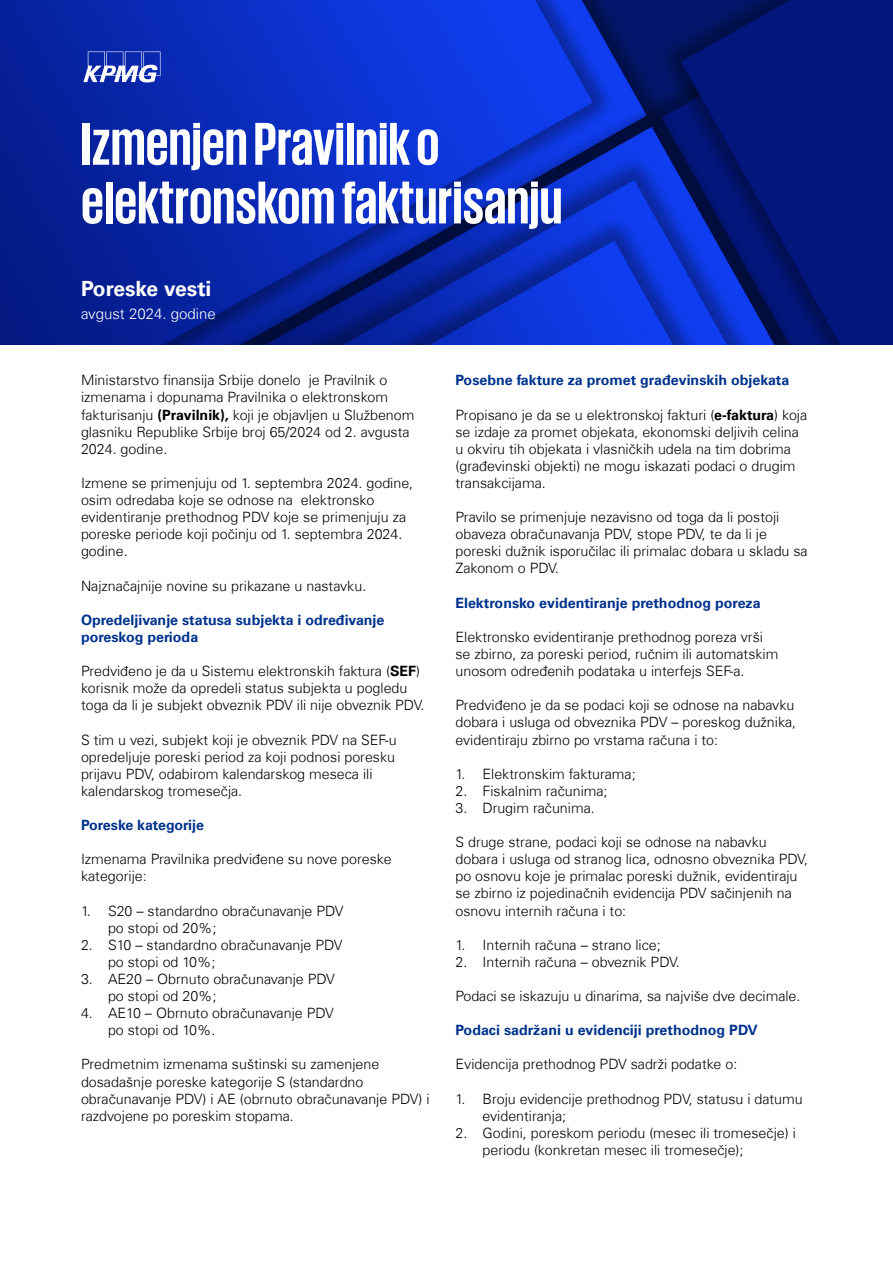
<style>
.page{position:relative;width:893px;height:1263px;background:#fff}
.page>*{position:absolute;margin:0;border:0;box-sizing:border-box;transform-origin:0 0}
.t1{font:700 61.65px/58.7px "KPMG";color:#fff}
.t2{font:700 21px "Universfor KPMG";color:#fff}
.t3{font:300 15px "Universfor KPMG";color:#fff}
.t4{font:300 14.25px/17.1px "Universfor KPMG";color:#000}
.t5{font:700 14.25px/17.1px "Universfor KPMG";color:#00338d}
.s1{font-weight:700}
</style>
<div class="page">
<img style="left:0;top:0;width:893px;height:345px">
<svg style="left:83px;top:52px;width:77px;height:30px"></svg>
<h1 class="t1" style="left:81px;top:113px;width:483px">Izmenjen Pravilnik o elektronskom fakturisanju</h1>
<h2 class="t2" style="left:81px;top:277px;width:132px">Poreske vesti</h2>
<p class="t3" style="left:81px;top:305px;width:136px">avgust 2024. godine</p>
<p class="t4" style="left:81px;top:372px;width:335px">Ministarstvo finansija Srbije donelo je Pravilnik o izmenama i dopunama Pravilnika o elektronskom fakturisanju <span class="s1">(Pravilnik),</span> koji je objavljen u Službenom glasniku Republike Srbije broj 65/2024 od 2. avgusta 2024. godine.</p>
<p class="t4" style="left:81px;top:474px;width:334px">Izmene se primenjuju od 1. septembra 2024. godine, osim odredaba koje se odnose na elektronsko evidentiranje prethodnog PDV koje se primenjuju za poreske periode koji počinju od 1. septembra 2024. godine.</p>
<p class="t4" style="left:81px;top:577px;width:287px">Najznačajnije novine su prikazane u nastavku.</p>
<p class="t5" style="left:81px;top:611px;width:305px">Opredeljivanje statusa subjekta i određivanje poreskog perioda</p>
<p class="t4" style="left:81px;top:662px;width:345px">Predviđeno je da u Sistemu elektronskih faktura (<span class="s1">SEF</span>) korisnik može da opredeli status subjekta u pogledu toga da li je subjekt obveznik PDV ili nije obveznik PDV.</p>
<p class="t4" style="left:81px;top:731px;width:317px">S tim u vezi, subjekt koji je obveznik PDV na SEF-u opredeljuje poreski period za koji podnosi poresku prijavu PDV, odabirom kalendarskog meseca ili kalendarskog tromesečja.</p>
<p class="t5" style="left:81px;top:816px;width:125px">Poreske kategorije</p>
<p class="t4" style="left:81px;top:850px;width:312px">Izmenama Pravilnika predviđene su nove poreske kategorije:</p>
<p class="t4" style="left:108px;top:902px;width:237px;text-indent:-27px">1. S20 – standardno obračunavanje PDV po stopi od 20%;</p>
<p class="t4" style="left:108px;top:936px;width:236px;text-indent:-27px">2. S10 – standardno obračunavanje PDV po stopi od 10%;</p>
<p class="t4" style="left:108px;top:970px;width:228px;text-indent:-27px">3. AE20 – Obrnuto obračunavanje PDV po stopi od 20%;</p>
<p class="t4" style="left:108px;top:1004px;width:227px;text-indent:-27px">4. AE10 – Obrnuto obračunavanje PDV po stopi od 10%.</p>
<p class="t4" style="left:81px;top:1056px;width:350px">Predmetnim izmenama suštinski su zamenjene dosadašnje poreske kategorije S (standardno obračunavanje PDV) i AE (obrnuto obračunavanje PDV) i razdvojene po poreskim stopama.</p>
<p class="t5" style="left:455px;top:372px;width:335px">Posebne fakture za promet građevinskih objekata</p>
<p class="t4" style="left:455px;top:406px;width:353px">Propisano je da se u elektronskoj fakturi (<span class="s1">e-faktura</span>) koja se izdaje za promet objekata, ekonomski deljivih celina u okviru tih objekata i vlasničkih udela na tim dobrima (građevinski objekti) ne mogu iskazati podaci o drugim transakcijama.</p>
<p class="t4" style="left:455px;top:508px;width:354px">Pravilo se primenjuje nezavisno od toga da li postoji obaveza obračunavanja PDV, stope PDV, te da li je poreski dužnik isporučilac ili primalac dobara u skladu sa Zakonom o PDV.</p>
<p class="t5" style="left:455px;top:594px;width:307px">Elektronsko evidentiranje prethodnog poreza</p>
<p class="t4" style="left:455px;top:628px;width:324px">Elektronsko evidentiranje prethodnog poreza vrši se zbirno, za poreski period, ručnim ili automatskim unosom određenih podataka u interfejs SEF-a.</p>
<p class="t4" style="left:455px;top:697px;width:342px">Predviđeno je da se podaci koji se odnose na nabavku dobara i usluga od obveznika PDV – poreskog dužnika, evidentiraju zbirno po vrstama računa i to:</p>
<p class="t4" style="left:455px;top:765px;width:182px">1. Elektronskim fakturama;</p>
<p class="t4" style="left:455px;top:782px;width:154px">2. Fiskalnim računima;</p>
<p class="t4" style="left:455px;top:799px;width:141px">3. Drugim računima.</p>
<p class="t4" style="left:455px;top:833px;width:354px">S druge strane, podaci koji se odnose na nabavku dobara i usluga od stranog lica, odnosno obveznika PDV, po osnovu koje je primalac poreski dužnik, evidentiraju se zbirno iz pojedinačnih evidencija PDV sačinjenih na osnovu internih računa i to:</p>
<p class="t4" style="left:455px;top:936px;width:207px">1. Internih računa – strano lice;</p>
<p class="t4" style="left:455px;top:953px;width:226px">2. Internih računa – obveznik PDV.</p>
<p class="t4" style="left:455px;top:987px;width:346px">Podaci se iskazuju u dinarima, sa najviše dve decimale.</p>
<p class="t5" style="left:455px;top:1022px;width:304px">Podaci sadržani u evidenciji prethodnog PDV</p>
<p class="t4" style="left:455px;top:1056px;width:283px">Evidencija prethodnog PDV sadrži podatke o:</p>
<p class="t4" style="left:482px;top:1090px;width:322px;text-indent:-27px">1. Broju evidencije prethodnog PDV, statusu i datumu evidentiranja;</p>
<p class="t4" style="left:482px;top:1124px;width:315px;text-indent:-27px">2. Godini, poreskom periodu (mesec ili tromesečje) i periodu (konkretan mesec ili tromesečje);</p>
</div>
